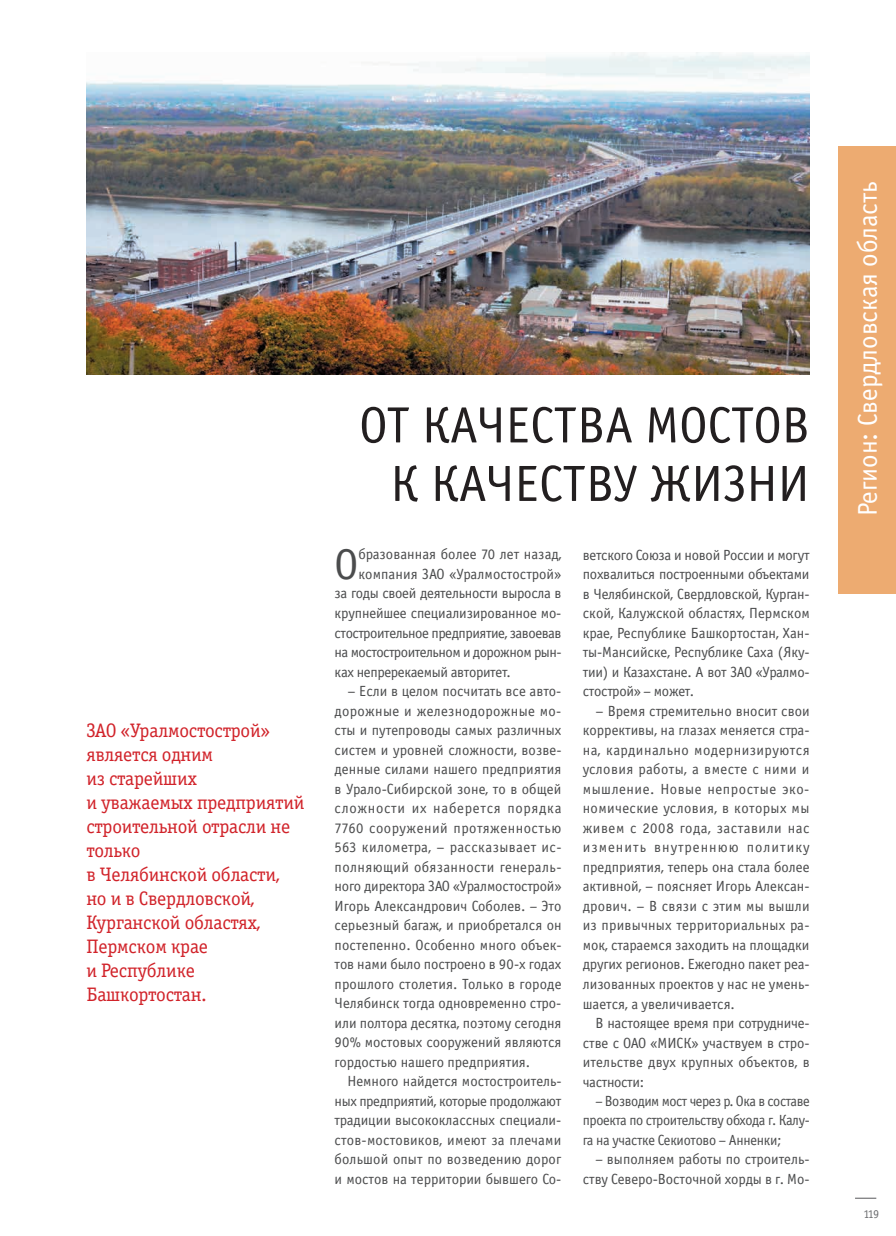
<style>
.page{position:relative;width:896px;height:1236px;background:#fff}
.page>*{position:absolute;margin:0;border:0;box-sizing:border-box;transform-origin:0 0}
.t1{font:51px/58.5px "Officina Sans Book C";color:#231f20;text-align:right}
.t2{font:42.9px "Officina Sans Book C";color:#4b4c4d}
.t3{font:27px "Officina Sans Book C";color:#fff}
.t4{font:19.5px/24px "Officina Serif Book C";letter-spacing:-.01em;color:#d1232a}
.t5{font:14.7px/19.5px "Officina Sans Book C";letter-spacing:-.01em;color:#4b4c4d;text-align:justify}
.t6{font:14.7px "Officina Sans Book C";letter-spacing:-.03em;color:#4b4c4d}
.t7{font:14.7px "Officina Sans Book C";letter-spacing:-.035em;color:#4b4c4d}
.t8{font:12px "Officina Sans Book C";color:#6c6d70}
.s1{font-style:italic}
</style>
<div class="page">
<svg style="left:855px;top:1197px;width:21px;height:1px"></svg>
<div style="left:838px;top:146px;width:57px;height:447px;background:#edab71"></div>
<img style="left:86px;top:52px;width:723px;height:323px">
<h3 class="t4" style="left:86px;top:719px;width:220px">ЗАО «Уралмостострой» является одним<br>из старейших<br>и уважаемых предприятий строительной отрасли не только<br>в Челябинской области, но и в Свердловской,<br>Курганской областях,<br>Пермском крае<br>и Республике<br>Башкортостан.</h3>
<h1 class="t1" style="left:359px;top:397px;width:452px">ОТ КАЧЕСТВА МОСТОВ<br>К КАЧЕСТВУ ЖИЗНИ</h1>
<h2 class="t2" style="left:334px;top:541px;width:25px">О</h2>
<p class="t5" style="left:358px;top:545px;width:204px">бразованная более 70 лет назад,</p>
<p class="t5" style="left:358px;top:564px;width:204px">компания ЗАО «Уралмостострой»</p>
<p class="t5" style="left:334px;top:584px;width:228px">за годы своей деятельности выросла в</p>
<p class="t5" style="left:334px;top:603px;width:228px">крупнейшее специализированное мо-</p>
<p class="t6" style="left:334px;top:624px;width:228px">стостроительное предприятие, завоевав</p>
<p class="t7" style="left:334px;top:644px;width:228px">на мостостроительном и дорожном рын-</p>
<p class="t5" style="left:334px;top:662px;width:178px">ках непререкаемый авторитет.</p>
<p class="t5" style="left:334px;top:681px;width:228px;text-indent:13px">– Если в целом посчитать все авто&shy;дорожные и железнодорожные мо&shy;сты и путепроводы самых различных систем и уровней сложности, возве&shy;денные силами нашего предприятия в Урало-Сибирской зоне, то в общей сложности их наберется порядка 7760 сооружений протяженностью 563 километра, – рассказывает ис&shy;полняющий обязанности генераль&shy;ного директора ЗАО «Уралмостострой» Игорь Александрович Соболев. <span class="s1">–</span> Это серьезный багаж, и приобретался он постепенно. Особенно много объек&shy;тов нами было построено в 90-х годах прошлого столетия. Только в городе Челябинск тогда одновременно стро&shy;или полтора десятка, поэтому сегодня 90% мостовых сооружений являются гордостью нашего предприятия.</p>
<p class="t5" style="left:334px;top:1072px;width:228px;text-indent:13px">Немного найдется мостостроитель&shy;ных предприятий, которые продолжают традиции высококлассных специали&shy;стов-мостовиков, имеют за плечами большой опыт по возведению дорог и мостов на территории бывшего Со-</p>
<p class="t5" style="left:582px;top:545px;width:228px">ветского Союза и новой России и могут похвалиться построенными объектами в Челябинской, Свердловской, Курган&shy;ской, Калужской областях, Пермском крае, Республике Башкортостан, Хан&shy;ты-Мансийске, Республике Саха (Яку&shy;тии) и Казахстане. А вот ЗАО «Уралмо&shy;стострой» <span class="s1">–</span> может.</p>
<p class="t5" style="left:582px;top:701px;width:228px;text-indent:13px">– Время стремительно вносит свои коррективы, на глазах меняется стра&shy;на, кардинально модернизируются условия работы, а вместе с ними и мышление. Новые непростые эко&shy;номические условия, в которых мы живем с 2008 года, заставили нас изменить внутреннюю политику предприятия, теперь она стала более активной, – поясняет Игорь Алексан&shy;дрович. – В связи с этим мы вышли из привычных территориальных ра&shy;мок, стараемся заходить на площадки других регионов. Ежегодно пакет реа&shy;лизованных проектов у нас не умень&shy;шается, а увеличивается.</p>
<p class="t5" style="left:582px;top:1013px;width:228px;text-indent:13px">В настоящее время при сотрудниче&shy;стве с ОАО «МИСК» участвуем в стро&shy;ительстве двух крупных объектов, в частности:</p>
<p class="t5" style="left:582px;top:1091px;width:228px;text-indent:13px"><span class="s1">–</span> Возводим мост через р. Ока в составе проекта по строительству обхода г. Калу&shy;га на участке Секиотово <span class="s1">–</span> Анненки;</p>
<p class="t5" style="left:582px;top:1149px;width:228px;text-align:right"><span class="s1">–</span> выполняем работы по строитель&shy;ству Северо-Восточной хорды в г. Мо-</p>
<h3 class="t3" style="left:852px;top:516px;width:337px;rotate:-90deg">Регион: Свердловская область</h3>
<p class="t8" style="left:863px;top:1207px;width:17px">119</p>
</div>
